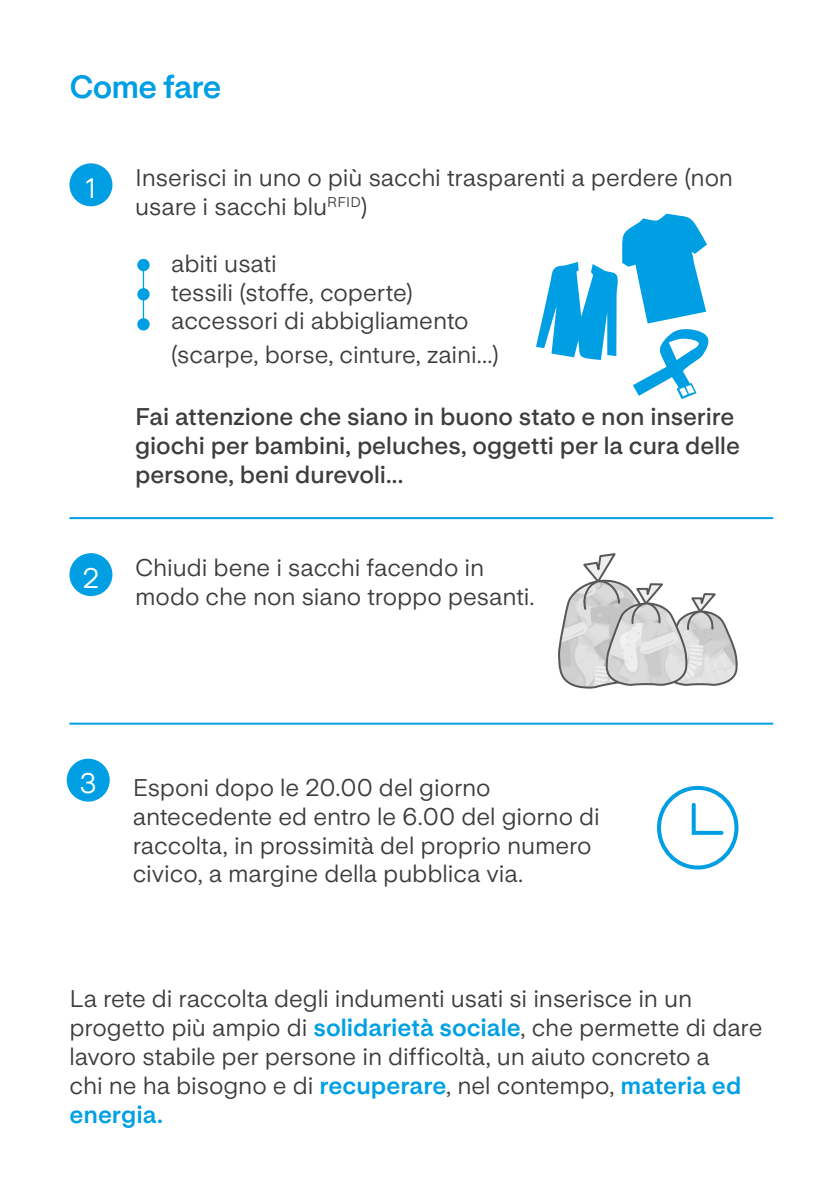
<style>
.page{position:relative;width:840px;height:1191px;background:#fff}
.page>*{position:absolute;margin:0;border:0;box-sizing:border-box;transform-origin:0 0}
.t1{font:700 32px "Life Sans";letter-spacing:-.025em;color:#009fe3}
.t2{font:28px "Life Sans";color:#fff}
.t3{font:24px/28.8px "Life Sans";letter-spacing:-.005em;color:#3d3d3c}
.t4{font:600 24px/28.8px "Life Sans";letter-spacing:-.005em;color:#3d3d3c}
.s1{font-weight:700;color:#00a0e4}
</style>
<div class="page">
<div style="left:67px;top:758px;width:43px;height:43px;background:#009fe3;border-radius:50%"></div>
<div style="left:656px;top:786px;width:82px;height:83px;border:4px solid #009fe3;border-radius:50%"></div>
<svg style="left:691px;top:801px;width:34px;height:34px"></svg>
<div style="left:69px;top:163px;width:43px;height:43px;background:#009fe3;border-radius:50%"></div>
<svg style="left:536px;top:213px;width:173px;height:186px"></svg>
<div style="left:137px;top:259px;width:12px;height:12px;background:#009fe3;border-radius:50%"></div>
<div style="left:137px;top:288px;width:12px;height:12px;background:#009fe3;border-radius:50%"></div>
<hr style="left:143px;top:262px;width:1px;height:65px;background:#009fe3">
<div style="left:137px;top:318px;width:12px;height:12px;background:#009fe3;border-radius:50%"></div>
<hr style="left:69px;top:517px;width:703px;height:2px;background:#009fe3">
<svg style="left:558px;top:553px;width:180px;height:136px"></svg>
<div style="left:69px;top:553px;width:43px;height:43px;background:#009fe3;border-radius:50%"></div>
<hr style="left:69px;top:722px;width:703px;height:2px;background:#009fe3">
<p class="t1" style="left:69px;top:69px;width:153px">Come fare</p>
<p class="t2" style="left:86px;top:172px;width:12px">1</p>
<p class="t3" style="left:135px;top:163px;width:599px">Inserisci in uno o più sacchi trasparenti a perdere (non usare i sacchi blu<sup>RFID</sup>)</p>
<p class="t3" style="left:171px;top:249px;width:107px">abiti usati</p>
<p class="t3" style="left:171px;top:278px;width:243px">tessili (stoffe, coperte)</p>
<p class="t3" style="left:171px;top:307px;width:299px">accessori di abbigliamento</p>
<p class="t3" style="left:171px;top:340px;width:329px">(scarpe, borse, cinture, zaini...)</p>
<p class="t2" style="left:83px;top:562px;width:18px">2</p>
<p class="t4" style="left:135px;top:403px;width:606px">Fai attenzione che siano in buono stato e non inserire giochi per bambini, peluches, oggetti per la cura delle persone, beni durevoli...</p>
<p class="t3" style="left:135px;top:553px;width:400px">Chiudi bene i sacchi facendo in modo che non siano troppo pesanti.</p>
<p class="t2" style="left:80px;top:767px;width:18px">3</p>
<p class="t3" style="left:133px;top:773px;width:468px">Esponi dopo le 20.00 del giorno antecedente ed entro le 6.00 del giorno di raccolta, in prossimità del proprio numero civico, a margine della pubblica via.</p>
<p class="t3" style="left:69px;top:984px;width:694px">La rete di raccolta degli indumenti usati si inserisce in un progetto più ampio di <span class="s1">solidarietà sociale</span>, che permette di dare lavoro stabile per persone in difficoltà, un aiuto concreto a<br>chi ne ha bisogno e di <span class="s1">recuperare</span>, nel contempo, <span class="s1">materia ed energia.</span></p>
</div>
